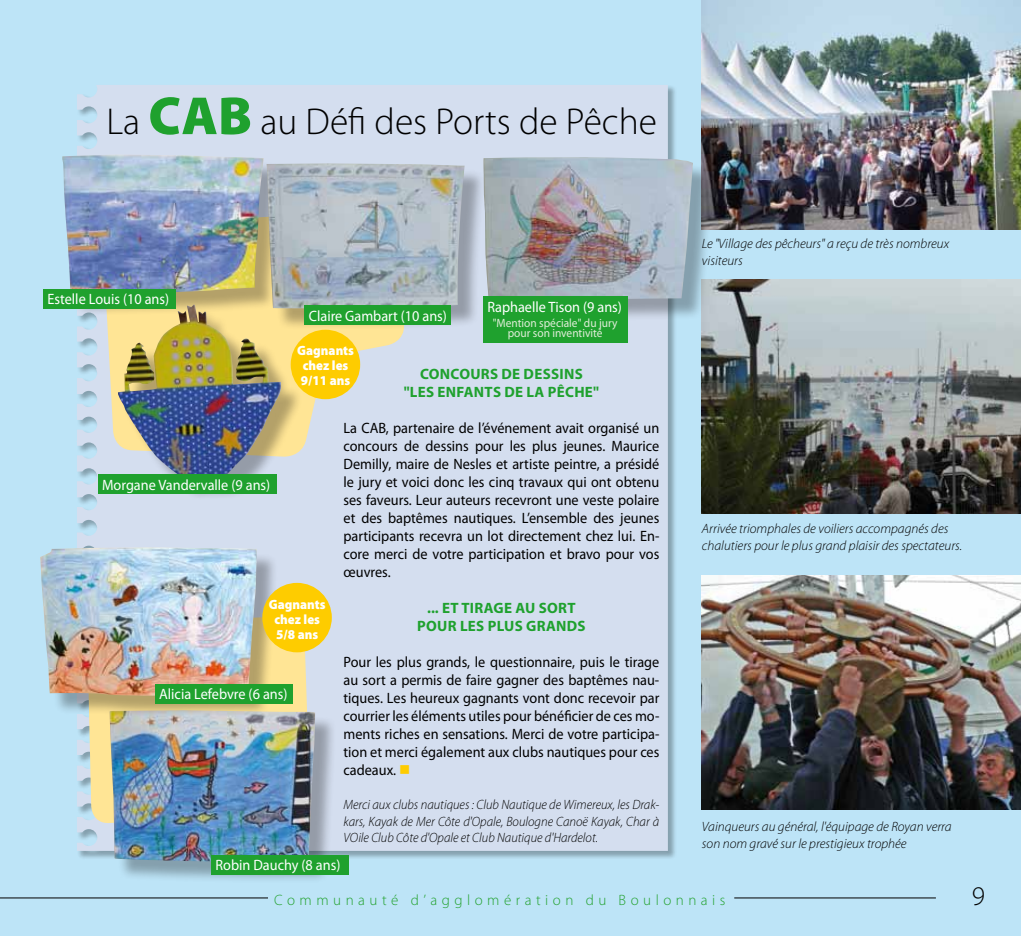
<style>
.page{position:relative;width:1021px;height:936px;background:#fff}
.page>*{position:absolute;margin:0;border:0;box-sizing:border-box;transform-origin:0 0}
.t1{font:300 37.5px "Myriad Pro";color:#000}
.t2{font:300 27px "Myriad Pro";color:#000}
.t3{font:15px/18px "Myriad Pro";color:#000;text-align:justify;scale:.95 1}
.t4{font:15px "Myriad Pro";color:#fff;scale:.95 1}
.t5{font:700 15px/18px "Myriad Pro";letter-spacing:.02em;color:#1fa12e}
.t6{font:300 15px "Myriad Pro";letter-spacing:.3em;color:#23a22e}
.t7{font:italic 300 13.5px/16.5px "Myriad Pro";color:#000}
.t8{font:italic 300 13.5px/16.5px "Myriad Pro";color:#000;text-align:justify;scale:.95 1}
.t9{font:900 13.5px/15px "Myriad Pro";color:#fff;text-align:center;scale:.95 1}
.t10{font:12px/10.5px "Myriad Pro";color:#e0edd8;text-align:center;scale:.95 1}
.s1{font-weight:900;font-size:54px;color:#1fa12e}
.s2{color:#fecc00}
</style>
<div class="page">
<div style="left:0;top:0;width:1020px;height:935px;background:#bde4f7"></div>
<div style="left:77px;top:85px;width:591px;height:765px;background:#d4deef"></div>
<svg style="left:86px;top:571px;width:224px;height:253px;background:#eee1aa"></svg>
<svg style="left:102px;top:315px;width:303px;height:142px;background:#dcdfdb"></svg>
<img style="left:702px;top:575px;width:318px;height:234px">
<img style="left:702px;top:0;width:318px;height:230px">
<img style="left:702px;top:280px;width:318px;height:233px">
<div style="left:113px;top:713px;width:223px;height:170px;background:#000;opacity:.3"></div>
<img style="left:109px;top:710px;width:206px;height:152px">
<div style="left:486px;top:160px;width:228px;height:162px;background:#000;opacity:.3"></div>
<img style="left:483px;top:157px;width:210px;height:143px">
<div style="left:44px;top:551px;width:234px;height:166px;background:#000;opacity:.3"></div>
<img style="left:40px;top:547px;width:217px;height:148px">
<div style="left:65px;top:158px;width:219px;height:157px;background:#000;opacity:.3"></div>
<img style="left:62px;top:155px;width:202px;height:139px">
<div style="left:121px;top:307px;width:180px;height:192px;background:#000;opacity:.3"></div>
<img style="left:118px;top:304px;width:164px;height:175px">
<div style="left:270px;top:167px;width:215px;height:163px;background:#000;opacity:.3"></div>
<img style="left:266px;top:163px;width:198px;height:145px">
<div style="left:155px;top:683px;width:137px;height:20px;background:#1fa12e"></div>
<div style="left:211px;top:854px;width:137px;height:20px;background:#1fa12e"></div>
<div style="left:304px;top:305px;width:147px;height:20px;background:#1fa12e"></div>
<div style="left:43px;top:289px;width:132px;height:20px;background:#1fa12e"></div>
<div style="left:483px;top:296px;width:144px;height:46px;background:#1fa12e"></div>
<div style="left:98px;top:474px;width:179px;height:20px;background:#1fa12e"></div>
<div style="left:262px;top:583px;width:70px;height:69px;background:#fecc00;border-radius:50%"></div>
<div style="left:291px;top:330px;width:69px;height:69px;background:#fecc00;border-radius:50%"></div>
<hr style="left:0;top:897px;width:268px;height:1px;background:#000">
<hr style="left:734px;top:897px;width:201px;height:1px;background:#000">
<h1 class="t1" style="left:106px;top:99px;width:552px">La <span class="s1">CAB</span> au Défi des Ports de Pêche</h1>
<p class="t4" style="left:47px;top:290px;width:130px">Estelle Louis (10 ans)</p>
<p class="t4" style="left:309px;top:306px;width:147px">Claire Gambart (10 ans)</p>
<p class="t4" style="left:487px;top:297px;width:143px">Raphaelle Tison (9 ans)</p>
<p class="t10" style="left:493px;top:317px;width:133px">"Mention spéciale" du jury pour son inventivité</p>
<p class="t9" style="left:297px;top:343px;width:61px;text-align:left">Gagnants chez les<br>9/11 ans</p>
<p class="t5" style="left:404px;top:364px;width:197px;text-indent:16px">CONCOURS DE DESSINS "LES ENFANTS DE LA PÊCHE"</p>
<p class="t3" style="left:343px;top:418px;width:334px">La CAB, partenaire de l’événement avait organisé un concours de dessins pour les plus jeunes. Maurice Demilly, maire de Nesles et artiste peintre, a présidé le jury et voici donc les cinq travaux qui ont obtenu ses faveurs. Leur auteurs recevront une veste polaire et des baptêmes nautiques. L’ensemble des jeunes participants recevra un lot directement chez lui. En&shy;core merci de votre participation et bravo pour vos œuvres.</p>
<p class="t5" style="left:417px;top:598px;width:160px;text-indent:10px">... ET TIRAGE AU SORT<br>POUR LES PLUS GRANDS</p>
<p class="t3" style="left:343px;top:652px;width:334px">Pour les plus grands, le questionnaire, puis le tirage au sort a permis de faire gagner des baptêmes nau&shy;tiques. Les heureux gagnants vont donc recevoir par courrier les éléments utiles pour bénéficier de ces mo&shy;ments riches en sensations. Merci de votre participa&shy;tion et merci également aux clubs nautiques pour ces cadeaux. <span class="s2">■</span></p>
<p class="t8" style="left:343px;top:796px;width:334px">Merci aux clubs nautiques : Club Nautique de Wimereux, les Drak&shy;kars, Kayak de Mer Côte d'Opale, Boulogne Canoë Kayak, Char à VOile Club Côte d'Opale et Club Nautique d'Hardelot.</p>
<p class="t4" style="left:102px;top:475px;width:179px">Morgane Vandervalle (9 ans)</p>
<p class="t9" style="left:269px;top:596px;width:61px">Gagnants chez les<br>5/8 ans</p>
<p class="t4" style="left:159px;top:685px;width:136px">Alicia Lefebvre (6 ans)</p>
<p class="t4" style="left:215px;top:856px;width:133px">Robin Dauchy (8 ans)</p>
<p class="t7" style="left:702px;top:235px;width:249px">Le "Village des pêcheurs" a reçu de très nombreux visiteurs</p>
<p class="t7" style="left:702px;top:520px;width:262px">Arrivée triomphales de voiliers accompagnés des chalutiers pour le plus grand plaisir des spectateurs.</p>
<p class="t7" style="left:702px;top:818px;width:251px">Vainqueurs au général, l'équipage de Royan verra son nom gravé sur le prestigieux trophée</p>
<p class="t6" style="left:274px;top:890px;width:453px">Communauté d’agglomération du Boulonnais</p>
<h2 class="t2" style="left:971px;top:879px;width:15px">9</h2>
</div>
